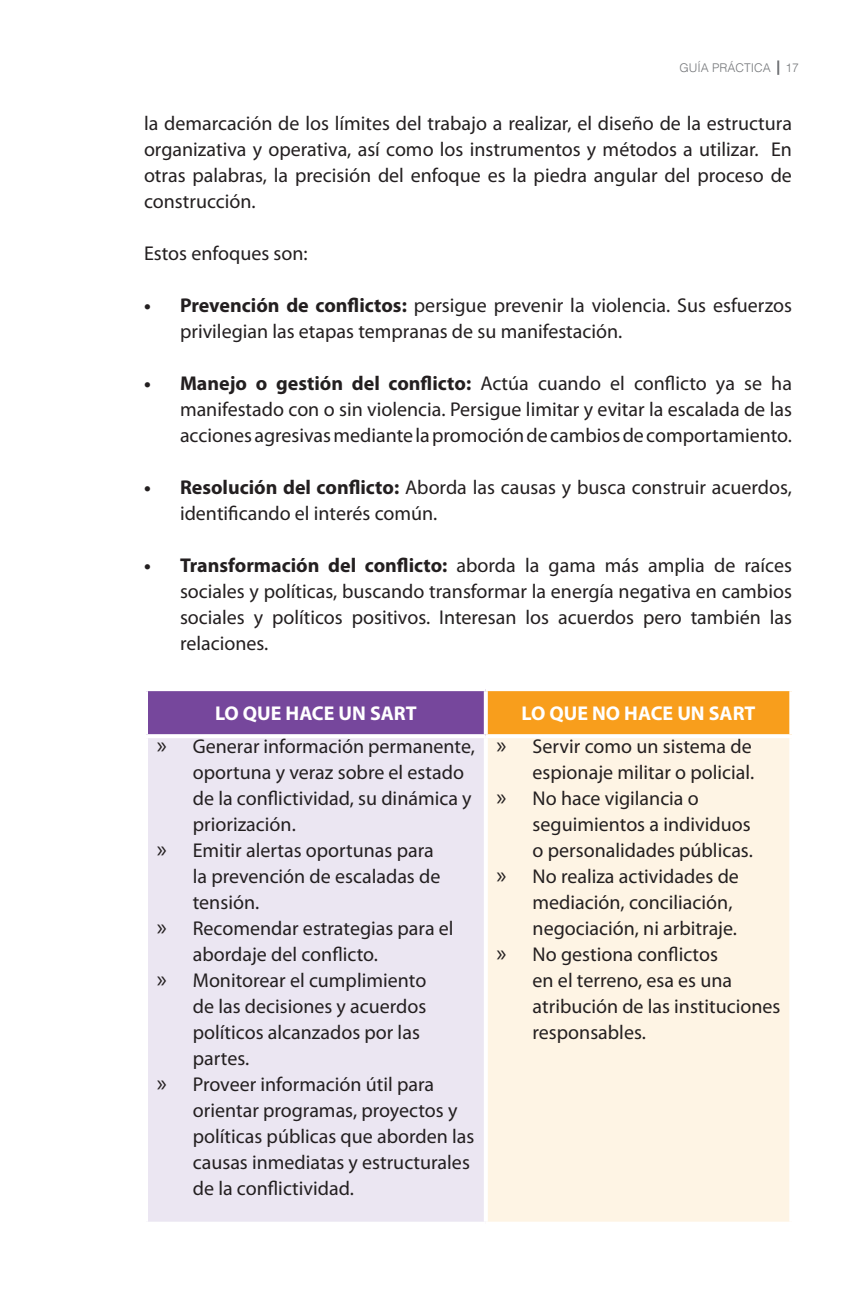
<style>
.page{position:relative;width:864px;height:1296px;background:#fff}
.page>*{position:absolute;margin:0;border:0;box-sizing:border-box;transform-origin:0 0}
.t1{font:20px/26px "Myriad Pro";color:#231f20;text-align:justify}
.t2{font:700 20px "Myriad Pro";color:#fff}
.t3{font:300 12px "Helvetica";color:#76787b}
.s1{font-weight:700}
.s2{font-size:24px}
</style>
<div class="page">
<svg style="left:777px;top:60px;width:2px;height:15px"></svg>
<div style="left:146px;top:689px;width:340px;height:47px;background:#76479c"></div>
<div style="left:486px;top:689px;width:305px;height:47px;background:#f89e1c"></div>
<div style="left:146px;top:736px;width:340px;height:488px;background:#ebe6f2"></div>
<div style="left:486px;top:736px;width:305px;height:488px;background:#fef4e4"></div>
<hr style="left:144px;top:687px;width:342px;height:4px;background:#fff">
<hr style="left:144px;top:691px;width:4px;height:43px;background:#fff">
<hr style="left:486px;top:687px;width:307px;height:4px;background:#fff">
<svg style="left:484px;top:691px;width:4px;height:43px"></svg>
<svg style="left:789px;top:691px;width:3px;height:43px"></svg>
<svg style="left:146px;top:734px;width:340px;height:4px"></svg>
<hr style="left:144px;top:738px;width:4px;height:484px;background:#fff">
<svg style="left:486px;top:734px;width:306px;height:4px"></svg>
<hr style="left:484px;top:738px;width:4px;height:484px;background:#fff">
<hr style="left:789px;top:738px;width:4px;height:484px;background:#fff">
<hr style="left:144px;top:1222px;width:342px;height:4px;background:#fff">
<hr style="left:486px;top:1222px;width:307px;height:4px;background:#fff">
<p class="t3" style="left:680px;top:60px;width:121px">GUÍA PRÁCTICA 17</p>
<p class="t1" style="left:144px;top:110px;width:650px">la demarcación de los límites del trabajo a realizar, el diseño de la estructura organizativa y operativa, así como los instrumentos y métodos a utilizar. En otras palabras, la precisión del enfoque es la piedra angular del proceso de construcción.</p>
<p class="t1" style="left:144px;top:240px;width:165px">Estos enfoques son:</p>
<p class="t1" style="left:180px;top:292px;width:614px;text-indent:-36px"><span class="s1">• Prevención de conflictos:</span> persigue prevenir la violencia. Sus esfuerzos privilegian las etapas tempranas de su manifestación.</p>
<p class="t1" style="left:180px;top:370px;width:613px;text-indent:-36px"><span class="s1">• Manejo o gestión del conflicto:</span> Actúa cuando el conflicto ya se ha manifestado con o sin violencia. Persigue limitar y evitar la escalada de las acciones agresivas mediante la promoción de cambios de comportamiento.</p>
<p class="t1" style="left:180px;top:474px;width:613px;text-indent:-36px"><span class="s1">• Resolución del conflicto:</span> Aborda las causas y busca construir acuerdos, identificando el interés común.</p>
<p class="t1" style="left:180px;top:552px;width:614px;text-indent:-36px"><span class="s1">• Transformación del conflicto:</span> aborda la gama más amplia de raíces sociales y políticas, buscando transformar la energía negativa en cambios sociales y políticos positivos. Interesan los acuerdos pero también las relaciones.</p>
<p class="t2" style="left:215px;top:700px;width:203px">LO QUE HACE UN SART</p>
<p class="t2" style="left:522px;top:700px;width:235px">LO QUE NO HACE UN SART</p>
<p class="t1" style="left:157px;top:733px;width:320px"><span class="s2">»</span> Generar información permanente,</p>
<p class="t1" style="left:193px;top:759px;width:273px">oportuna y veraz sobre el estado</p>
<p class="t1" style="left:193px;top:785px;width:280px">de la conflictividad, su dinámica y</p>
<p class="t1" style="left:193px;top:811px;width:105px">priorización.</p>
<p class="t1" style="left:157px;top:837px;width:279px"><span class="s2">»</span> Emitir alertas oportunas para</p>
<p class="t1" style="left:193px;top:863px;width:249px">la prevención de escaladas de</p>
<p class="t1" style="left:193px;top:889px;width:68px">tensión.</p>
<p class="t1" style="left:157px;top:915px;width:298px"><span class="s2">»</span> Recomendar estrategias para el</p>
<p class="t1" style="left:193px;top:941px;width:187px">abordaje del conflicto.</p>
<p class="t1" style="left:157px;top:967px;width:271px"><span class="s2">»</span> Monitorear el cumplimiento</p>
<p class="t1" style="left:193px;top:993px;width:235px">de las decisiones y acuerdos</p>
<p class="t1" style="left:193px;top:1019px;width:229px">políticos alcanzados por las</p>
<p class="t1" style="left:193px;top:1045px;width:58px">partes.</p>
<p class="t1" style="left:157px;top:1071px;width:279px"><span class="s2">»</span> Proveer información útil para</p>
<p class="t1" style="left:193px;top:1097px;width:266px">orientar programas, proyectos y</p>
<p class="t1" style="left:193px;top:1123px;width:283px">políticas públicas que aborden las</p>
<p class="t1" style="left:193px;top:1149px;width:279px">causas inmediatas y estructurales</p>
<p class="t1" style="left:193px;top:1175px;width:163px">de la conflictividad.</p>
<p class="t1" style="left:497px;top:733px;width:257px"><span class="s2">»</span> Servir como un sistema de</p>
<p class="t1" style="left:533px;top:759px;width:223px">espionaje militar o policial.</p>
<p class="t1" style="left:497px;top:785px;width:204px"><span class="s2">»</span> No hace vigilancia o</p>
<p class="t1" style="left:533px;top:811px;width:219px">seguimientos a individuos</p>
<p class="t1" style="left:533px;top:837px;width:222px">o personalidades públicas.</p>
<p class="t1" style="left:497px;top:863px;width:244px"><span class="s2">»</span> No realiza actividades de</p>
<p class="t1" style="left:533px;top:889px;width:201px">mediación, conciliación,</p>
<p class="t1" style="left:533px;top:915px;width:206px">negociación, ni arbitraje.</p>
<p class="t1" style="left:497px;top:941px;width:223px"><span class="s2">»</span> No gestiona conflictos</p>
<p class="t1" style="left:533px;top:967px;width:201px">en el terreno, esa es una</p>
<p class="t1" style="left:533px;top:993px;width:249px">atribución de las instituciones</p>
<p class="t1" style="left:533px;top:1019px;width:115px">responsables.</p>
</div>
